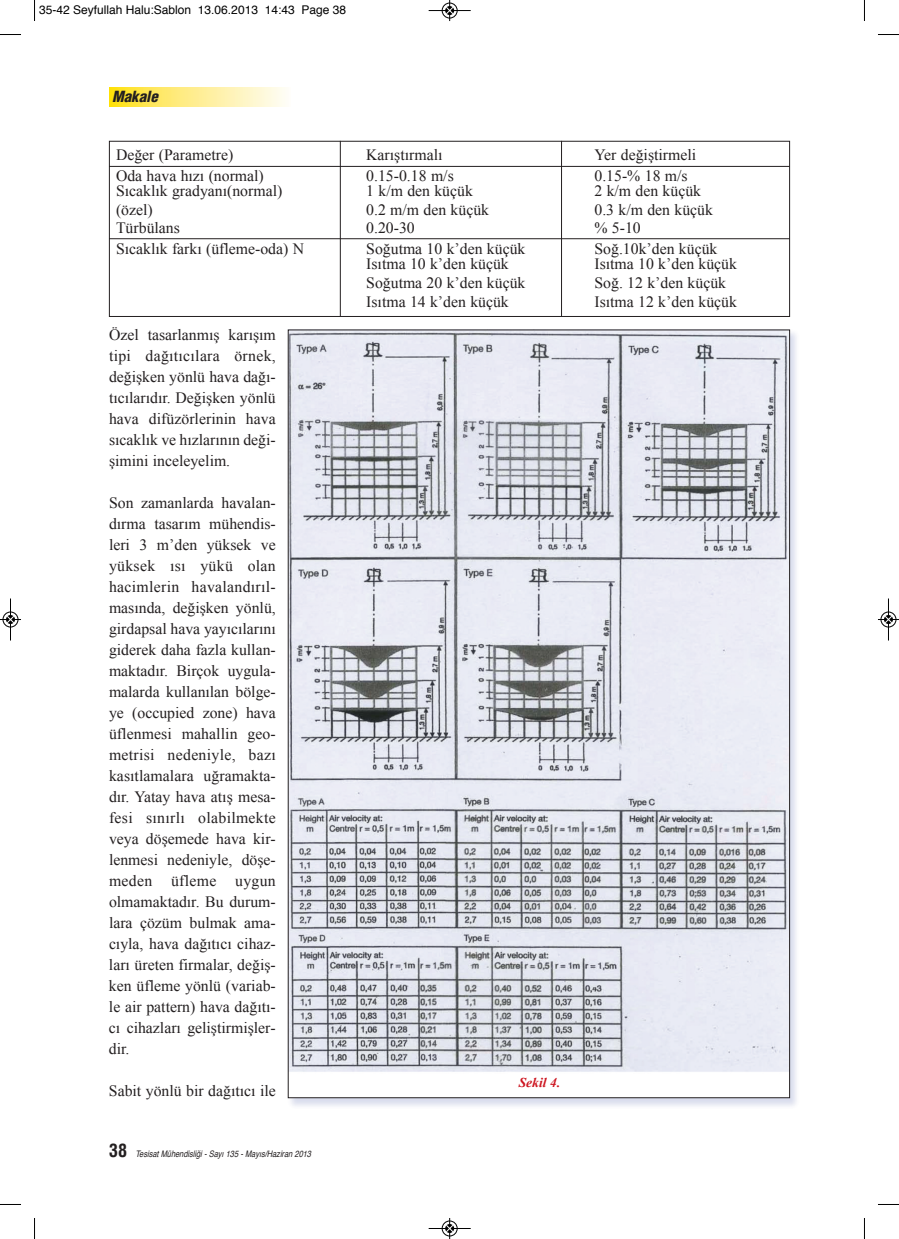
<style>
.page{position:relative;width:899px;height:1239px;background:#fff}
.page>*{position:absolute;margin:0;border:0;box-sizing:border-box;transform-origin:0 0}
.t1{font:15.75px/21px "Times New Roman";color:#231f20;text-align:justify}
.t2{font:italic 900 condensed 15px "Helvetica";color:#231f20}
.t3{font:italic 700 13.5px "Times New Roman";color:#cd1520}
.t4{font:12px "Helvetica";color:#000}
.t5{font:italic condensed 9px "Helvetica";color:#231f20}
.s1{font-weight:700;font-style:normal;font-size:18px}
</style>
<div class="page">
<svg style="left:109px;top:88px;width:176px;height:19px;background:#feee8b"></svg>
<div style="left:109px;top:141px;width:680px;height:176px;border:1px solid #231f20"></div>
<hr style="left:109px;top:166px;width:680px;height:1px;background:#231f20">
<hr style="left:109px;top:238px;width:680px;height:1px;background:#231f20">
<hr style="left:340px;top:141px;width:1px;height:175px;background:#231f20">
<hr style="left:561px;top:141px;width:1px;height:175px;background:#231f20">
<img style="left:287px;top:329px;width:510px;height:777px">
<div style="left:288px;top:330px;width:501px;height:767px;background:#fff"></div>
<img style="left:290px;top:331px;width:497px;height:741px">
<svg style="left:34px;top:0;width:1px;height:21px"></svg>
<svg style="left:0;top:34px;width:21px;height:1px"></svg>
<svg style="left:878px;top:34px;width:20px;height:1px"></svg>
<svg style="left:34px;top:1218px;width:1px;height:20px"></svg>
<svg style="left:0;top:1204px;width:21px;height:1px"></svg>
<svg style="left:878px;top:1204px;width:20px;height:1px"></svg>
<div style="left:441px;top:3px;width:16px;height:16px;border:1px solid #fff;border-radius:50%"></div>
<hr style="left:428px;top:10px;width:42px;height:1px;background:#000">
<div style="left:442px;top:3px;width:15px;height:15px;border:1px solid #000;border-radius:50%"></div>
<svg style="left:445px;top:0;width:8px;height:21px"></svg>
<div style="left:441px;top:1220px;width:16px;height:16px;border:1px solid #fff;border-radius:50%"></div>
<hr style="left:428px;top:1228px;width:42px;height:1px;background:#000">
<div style="left:442px;top:1220px;width:15px;height:15px;border:1px solid #000;border-radius:50%"></div>
<svg style="left:445px;top:1218px;width:8px;height:20px"></svg>
<hr style="left:10px;top:598px;width:1px;height:42px;background:#000">
<div style="left:3px;top:611px;width:15px;height:16px;border:1px solid #000;border-radius:50%"></div>
<svg style="left:0;top:615px;width:21px;height:8px"></svg>
<div style="left:880px;top:611px;width:16px;height:16px;border:1px solid #fff;border-radius:50%"></div>
<hr style="left:887px;top:598px;width:1px;height:42px;background:#000">
<div style="left:880px;top:611px;width:15px;height:16px;border:1px solid #000;border-radius:50%"></div>
<svg style="left:878px;top:615px;width:20px;height:8px"></svg>
<p class="t4" style="left:39px;top:4px;width:308px">35-42 Seyfullah Halu:Sablon 13.06.2013 14:43 Page 38</p>
<p class="t2" style="left:112px;top:87px;width:50px">Makale</p>
<p class="t1" style="left:116px;top:144px;width:119px">Değer (Parametre)</p>
<p class="t1" style="left:366px;top:144px;width:78px">Karıştırmalı</p>
<p class="t1" style="left:594px;top:144px;width:103px">Yer değiştirmeli</p>
<p class="t1" style="left:116px;top:165px;width:149px">Oda hava hızı (normal)</p>
<p class="t1" style="left:366px;top:165px;width:89px">0.15-0.18 m/s</p>
<p class="t1" style="left:594px;top:165px;width:95px">0.15-% 18 m/s</p>
<p class="t1" style="left:116px;top:180px;width:168px">Sıcaklık gradyanı(normal)</p>
<p class="t1" style="left:366px;top:180px;width:108px">1 k/m den küçük</p>
<p class="t1" style="left:594px;top:180px;width:108px">2 k/m den küçük</p>
<p class="t1" style="left:116px;top:199px;width:38px">(özel)</p>
<p class="t1" style="left:366px;top:199px;width:124px">0.2 m/m den küçük</p>
<p class="t1" style="left:594px;top:199px;width:120px">0.3 k/m den küçük</p>
<p class="t1" style="left:116px;top:218px;width:65px">Türbülans</p>
<p class="t1" style="left:366px;top:218px;width:50px">0.20-30</p>
<p class="t1" style="left:594px;top:218px;width:48px">% 5-10</p>
<p class="t1" style="left:116px;top:239px;width:189px">Sıcaklık farkı (üfleme-oda) N</p>
<p class="t1" style="left:366px;top:239px;width:161px">Soğutma 10 k’den küçük</p>
<p class="t1" style="left:594px;top:239px;width:124px">Soğ.10k’den küçük</p>
<p class="t1" style="left:366px;top:253px;width:144px">Isıtma 10 k’den küçük</p>
<p class="t1" style="left:594px;top:253px;width:144px">Isıtma 10 k’den küçük</p>
<p class="t1" style="left:366px;top:272px;width:161px">Soğutma 20 k’den küçük</p>
<p class="t1" style="left:594px;top:272px;width:133px">Soğ. 12 k’den küçük</p>
<p class="t1" style="left:366px;top:291px;width:144px">Isıtma 14 k’den küçük</p>
<p class="t1" style="left:594px;top:291px;width:144px">Isıtma 12 k’den küçük</p>
<p class="t1" style="left:109px;top:324px;width:168px">Özel tasarlanmış karışım tipi dağıtıcılara örnek, değişken yönlü hava dağı&shy;tıcılarıdır. Değişken yönlü hava difüzörlerinin hava sıcaklık ve hızlarının deği&shy;şimini inceleyelim.</p>
<p class="t1" style="left:109px;top:492px;width:168px">Son zamanlarda havalan&shy;dırma tasarım mühendis&shy;leri 3 m’den yüksek ve yüksek ısı yükü olan hacimlerin havalandırıl&shy;masında, değişken yönlü, girdapsal hava yayıcılarını giderek daha fazla kullan&shy;maktadır. Birçok uygula&shy;malarda kullanılan bölge&shy;ye (occupied zone) hava üflenmesi mahallin geo&shy;metrisi nedeniyle, bazı kasıtlamalara uğramakta&shy;dır. Yatay hava atış mesa&shy;fesi sınırlı olabilmekte veya döşemede hava kir&shy;lenmesi nedeniyle, döşe&shy;meden üfleme uygun olmamaktadır. Bu durum&shy;lara çözüm bulmak ama&shy;cıyla, hava dağıtıcı cihaz&shy;ları üreten firmalar, değiş&shy;ken üfleme yönlü (variab&shy;le air pattern) hava dağıtı&shy;cı cihazları geliştirmişler&shy;dir.</p>
<p class="t1" style="left:109px;top:1080px;width:168px">Sabit yönlü bir dağıtıcı ile</p>
<p class="t5" style="left:109px;top:1149px;width:205px"><span class="s1">3 8</span> Tesisat Mühendisliği - Sayı 135 - Mayıs/Haziran 2013</p>
<p class="t3" style="left:518px;top:1074px;width:43px">Sekil 4.</p>
</div>
